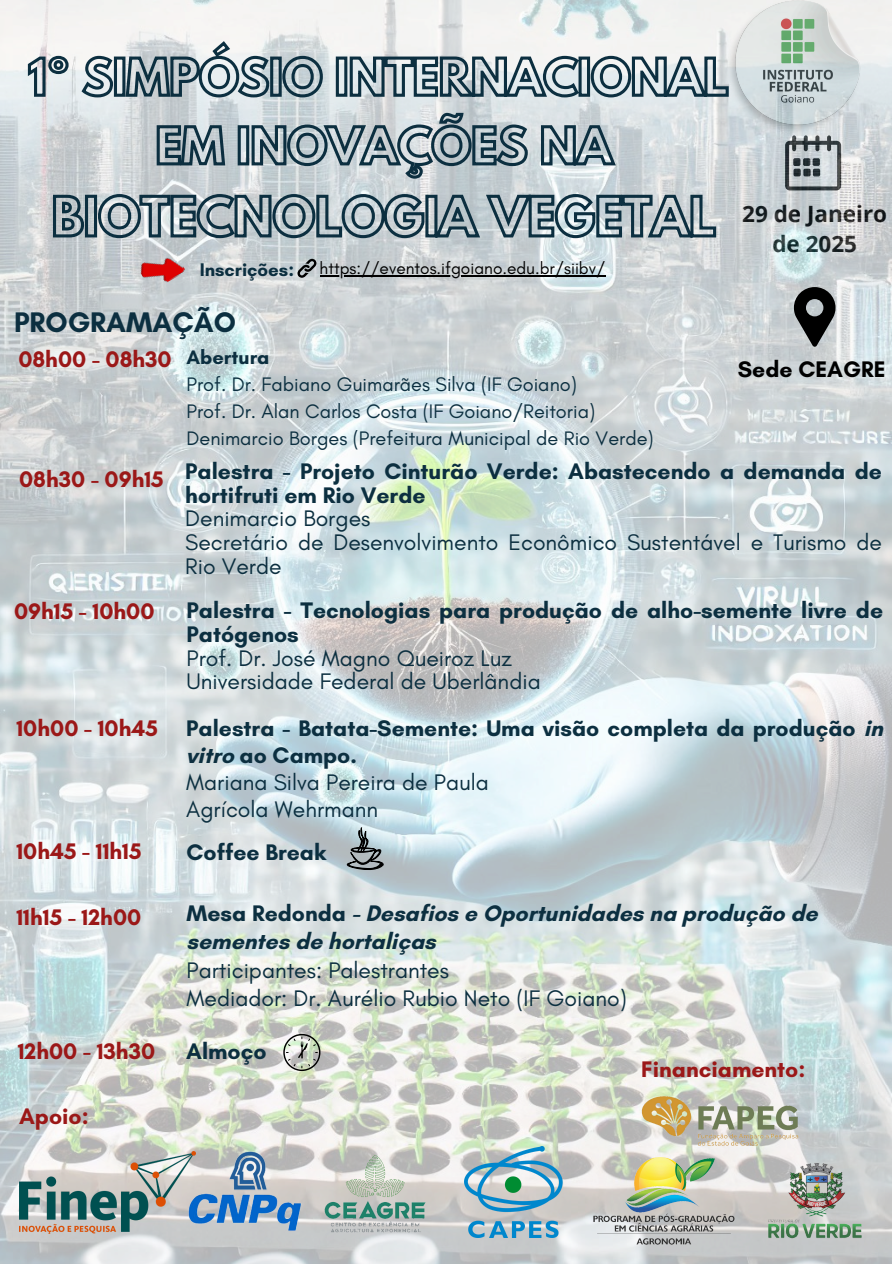
<style>
.page{position:relative;width:894px;height:1264px;background:#fff}
.page>*{position:absolute;margin:0;border:0;box-sizing:border-box;transform-origin:0 0}
.t1{font:700 28.8px "Glacial Indifference";color:#0c2f40}
.t2{font:700 22.95px/27px "Glacial Indifference";color:#0c2f40}
.t3{font:22.95px/23.7px "Glacial Indifference";color:#0c2f40}
.t4{font:700 22.95px "Glacial Indifference";color:#9b1818}
.t5{font:700 22.95px "Glacial Indifference";color:#000}
.t6{font:700 22.5px/30.3px "Open Sans";color:#000;text-align:center}
.t7{font:19.95px/27px "Glacial Indifference";color:#0c2f40}
.t8{font:700 18.6px "Glacial Indifference";color:#0c2f40}
.t9{font:17.25px "Glacial Indifference";color:#000}
.s1{font-weight:700}
.s2{font-weight:400}
</style>
<div class="page">
<img style="left:0;top:0;width:891px;height:1263px">
<svg style="left:337px;top:827px;width:47px;height:45px;background:#96a2a6"></svg>
<svg style="left:283px;top:1033px;width:37px;height:38px"></svg>
<img style="left:19px;top:1151px;width:167px;height:82px">
<img style="left:464px;top:1146px;width:98px;height:91px">
<img style="left:579px;top:1157px;width:152px;height:89px">
<img style="left:186px;top:1150px;width:119px;height:83px">
<img style="left:309px;top:1150px;width:139px;height:97px">
<img style="left:731px;top:1146px;width:161px;height:111px">
<img style="left:632px;top:1075px;width:177px;height:84px">
<svg style="left:793px;top:287px;width:42px;height:60px;background:#585b5c"></svg>
<svg style="left:297px;top:259px;width:19px;height:19px"></svg>
<hr style="left:319px;top:276px;width:286px;height:1px;background:#000">
<img style="left:137px;top:247px;width:49px;height:44px">
<svg style="left:25px;top:39px;width:705px;height:60px"></svg>
<svg style="left:155px;top:110px;width:374px;height:71px;background:#a0aeb5"></svg>
<svg style="left:539px;top:123px;width:79px;height:44px;background:#90a1a9"></svg>
<svg style="left:51px;top:192px;width:666px;height:48px;background:#8c9da4"></svg>
<h3 class="t8" style="left:200px;top:258px;width:96px">Inscrições:</h3>
<h4 class="t9" style="left:319px;top:258px;width:287px">https://eventos.ifgoiano.edu.br/siibv/</h4>
<p class="t1" style="left:14px;top:305px;width:223px">PROGRAMAÇÃO</p>
<p class="t6" style="left:742px;top:198px;width:146px">29 de Janeiro de 2025</p>
<p class="t4" style="left:18px;top:345px;width:155px">08h00 - 08h30</p>
<h3 class="t7" style="left:186px;top:344px;width:468px"><span class="s1">Abertura<br></span>Prof. Dr. Fabiano Guimarães Silva (IF Goiano)<br>Prof. Dr. Alan Carlos Costa (IF Goiano/Reitoria)<br>Denimarcio Borges (Prefeitura Municipal de Rio Verde)</h3>
<p class="t3" style="left:185px;top:459px;width:698px"><span class="s1">Palestra - Projeto Cinturão Verde: Abastecendo a demanda de hortifruti em Rio Verde<br></span>Denimarcio Borges<br>Secretário de Desenvolvimento Econômico Sustentável e Turismo de Rio Verde</p>
<h3 class="t5" style="left:737px;top:355px;width:149px">Sede CEAGRE</h3>
<h5 class="t4" style="left:19px;top:465px;width:146px">08h30 - 09h15</h5>
<h4 class="t4" style="left:14px;top:597px;width:142px">09h15 - 10h00</h4>
<h3 class="t2" style="left:186px;top:598px;width:698px;line-height:23.7px">Palestra - Tecnologias para produção de alho-semente livre de Patógenos<br><span class="s2">Prof. Dr. José Magno Queiroz Luz<br>Universidade Federal de Uberlândia</span></h3>
<p class="t4" style="left:16px;top:714px;width:143px">10h00 - 10h45</p>
<p class="t4" style="left:16px;top:837px;width:127px">10h45 - 11h15</p>
<p class="t2" style="left:186px;top:714px;width:698px">Palestra - Batata-Semente: Uma visão completa da produção in vitro ao Campo.<br><span class="s2">Mariana Silva Pereira de Paula<br>Agrícola Wehrmann</span></p>
<h1 class="t2" style="left:186px;top:838px;width:141px">Coffee Break</h1>
<h3 class="t4" style="left:16px;top:903px;width:126px">11h15 - 12h00</h3>
<h6 class="t2" style="left:186px;top:899px;width:632px;line-height:28.2px">Mesa Redonda - Desafios e Oportunidades na produção de sementes de hortaliças<br><span class="s2">Participantes: Palestrantes<br>Mediador: Dr. Aurélio Rubio Neto (IF Goiano)</span></h6>
<h3 class="t4" style="left:18px;top:1037px;width:139px">12h00 - 13h30</h3>
<h2 class="t2" style="left:186px;top:1037px;width:82px">Almoço</h2>
<h4 class="t4" style="left:641px;top:1055px;width:166px">Financiamento:</h4>
<h3 class="t4" style="left:19px;top:1102px;width:71px">Apoio:</h3>
</div>
